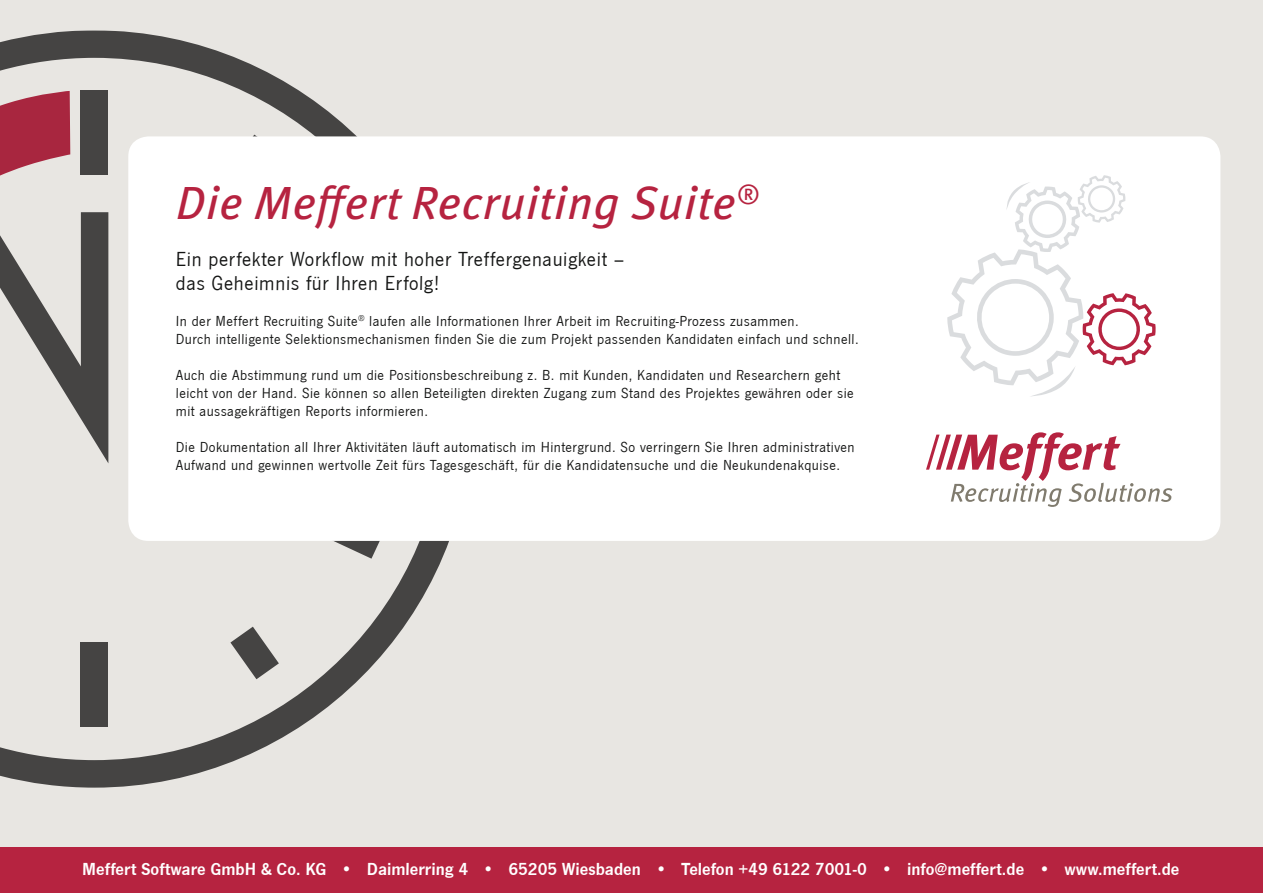
<style>
.page{position:relative;width:1263px;height:893px;background:#e8e6e2}
.page>*{position:absolute;margin:0;border:0;box-sizing:border-box;transform-origin:0 0}
.t1{font:italic 46.5px "Meta Pro";letter-spacing:.01em;color:#b62340}
.t2{font:21px/24px "News Got T";letter-spacing:.035em;color:#131413}
.t3{font:18px "News Got T Dem";letter-spacing:.01em;color:#fff}
.t4{font:15px/18px "News Got T";letter-spacing:.04em;color:#131413}
</style>
<div class="page">
<svg style="left:0;top:30px;width:449px;height:758px"></svg>
<svg style="left:0;top:212px;width:108px;height:251px"></svg>
<svg style="left:331px;top:541px;width:52px;height:18px"></svg>
<svg style="left:230px;top:627px;width:49px;height:52px"></svg>
<div style="left:81px;top:90px;width:27px;height:84px;background:#454443"></div>
<div style="left:81px;top:642px;width:27px;height:84px;background:#454443"></div>
<svg style="left:0;top:91px;width:70px;height:85px"></svg>
<div style="left:128px;top:136px;width:1092px;height:405px;background:#fff;border-radius:20px"></div>
<svg style="left:926px;top:432px;width:246px;height:75px"></svg>
<svg style="left:947px;top:175px;width:208px;height:221px"></svg>
<div style="left:0;top:847px;width:1263px;height:46px;background:#b62340"></div>
<h1 class="t1" style="left:176px;top:174px;width:586px">Die Meffert Recruiting Suite<sup>®</sup></h1>
<h2 class="t2" style="left:176px;top:247px;width:450px">ein perfekter Workflow mit hoher Treffergenauigkeit – das Geheimnis für Ihren erfolg!</h2>
<p class="t4" style="left:176px;top:312px;width:684px">In der Meffert recruiting Suite<sup>®</sup> laufen alle Informationen Ihrer arbeit im recruiting-prozess zusammen .<br>Durch intelligente Selektionsmechanismen finden Sie die zum projekt passenden Kan di daten einfach und schnell.</p>
<p class="t4" style="left:176px;top:366px;width:679px">auch die abstimmung rund um die positionsbeschreibung z. B. mit Kunden, Kandidaten und researchern geht leicht von der Hand. Sie können so allen Beteiligten direkten Zugang zum Stand des projektes gewähren oder sie mit aussagekräftigen reports informieren.</p>
<p class="t4" style="left:176px;top:438px;width:680px">Die Dokumentation all Ihrer aktivitäten läuft automatisch im Hintergrund. So verringern Sie Ihren administrativen aufwand und gewinnen wertvolle Zeit fürs Tagesgeschäft, für die Kandidatensuche und die neukundenakquise.</p>
<p class="t3" style="left:82px;top:858px;width:1099px">Meffert Software GmbH &amp; Co. KG • Daimlerring 4 • 65205 Wiesbaden • Telefon +49 6122 7001-0 • info@meffert.de • www.meffert.de</p>
</div>
